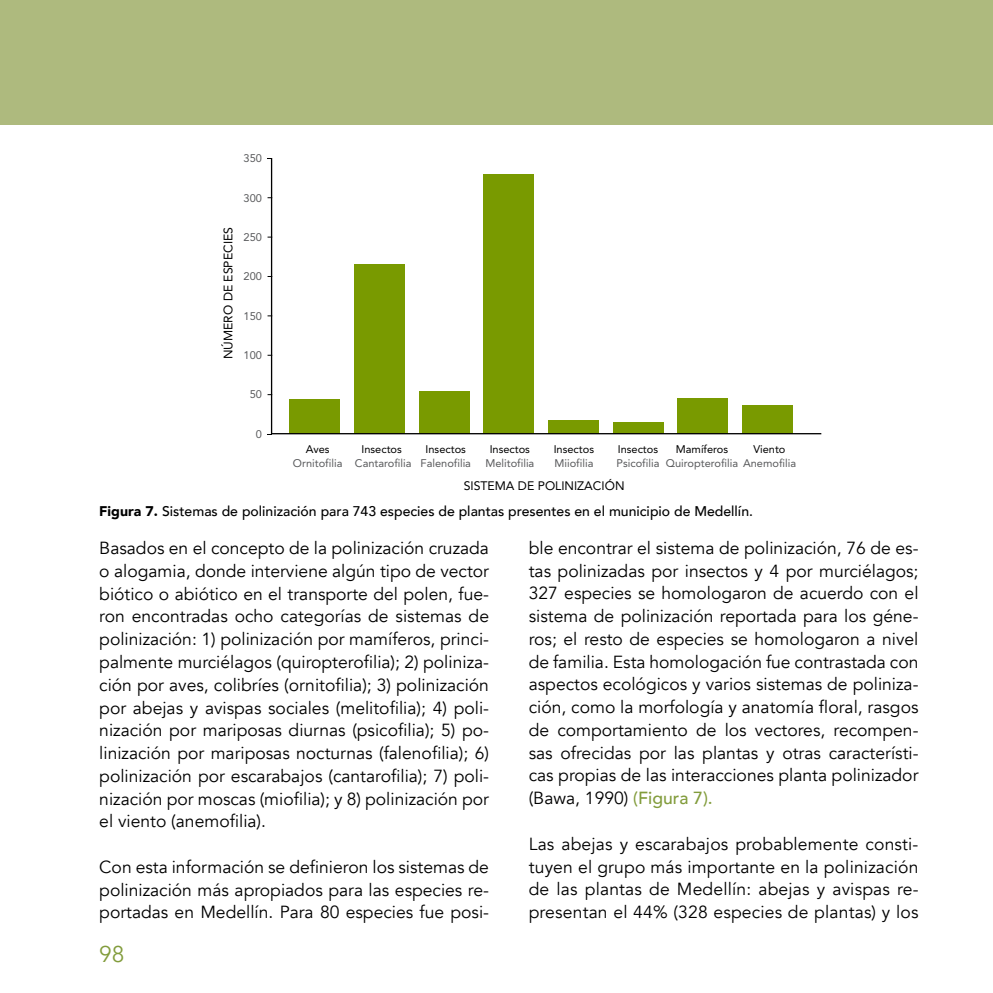
<style>
.page{position:relative;width:993px;height:993px;background:#fff}
.page>*{position:absolute;margin:0;border:0;box-sizing:border-box;transform-origin:0 0}
.t1{font:22.75px "Avenir";color:#829c3c}
.t2{font:17.5px/22.8px "Avenir";color:#000;text-align:justify}
.t3{font:500 14px "Avenir";color:#000}
.t4{font:12.25px "Avenir";color:#000}
.t5{font:11.03px "Avenir";color:#58595b}
.t6{font:11.03px "Avenir";color:#000}
.s1{font-weight:900}
.s2{font-weight:500;color:#829c3c}
</style>
<div class="page">
<svg style="left:271px;top:158px;width:550px;height:276px"></svg>
<div style="left:0;top:0;width:992px;height:124px;background:#aeba7e"></div>
<p class="t5" style="left:243px;top:152px;width:20px">350</p>
<p class="t4" style="left:221px;top:359px;width:133px;rotate:-90deg">NÚMERO DE ESPECIES</p>
<p class="t5" style="left:243px;top:191px;width:20px">300</p>
<p class="t5" style="left:243px;top:231px;width:20px">250</p>
<p class="t5" style="left:243px;top:270px;width:20px">200</p>
<p class="t5" style="left:243px;top:309px;width:20px">150</p>
<p class="t5" style="left:243px;top:349px;width:20px">100</p>
<p class="t5" style="left:249px;top:388px;width:14px">50</p>
<p class="t5" style="left:256px;top:427px;width:8px">0</p>
<p class="t6" style="left:306px;top:442px;width:25px">Aves</p>
<p class="t5" style="left:293px;top:456px;width:51px">Ornitofilia</p>
<p class="t6" style="left:361px;top:442px;width:42px">Insectos</p>
<p class="t5" style="left:355px;top:456px;width:58px">Cantarofilia</p>
<p class="t6" style="left:425px;top:442px;width:42px">Insectos</p>
<p class="t5" style="left:420px;top:456px;width:52px">Falenofilia</p>
<p class="t6" style="left:489px;top:442px;width:42px">Insectos</p>
<p class="t5" style="left:485px;top:456px;width:50px">Melitofilia</p>
<p class="t6" style="left:553px;top:442px;width:42px">Insectos</p>
<p class="t5" style="left:554px;top:456px;width:40px">Miiofilia</p>
<p class="t6" style="left:675px;top:442px;width:54px">Mamíferos</p>
<p class="t5" style="left:665px;top:456px;width:132px">Quiropterofilia Anemofilia</p>
<p class="t6" style="left:617px;top:442px;width:42px">Insectos</p>
<p class="t5" style="left:616px;top:456px;width:44px">Psicofilia</p>
<p class="t6" style="left:753px;top:442px;width:33px">Viento</p>
<p class="t4" style="left:463px;top:478px;width:162px">SISTEMA DE POLINIZACIÓN</p>
<p class="t3" style="left:99px;top:498px;width:655px"><span class="s1">Figura 7.</span> Sistemas de polinización para 743 especies de plantas presentes en el municipio de Medellín.</p>
<p class="t2" style="left:99px;top:537px;width:391px">Basados en el concepto de la polinización cruzada o alogamia, donde interviene algún tipo de vector biótico o abiótico en el transporte del polen, fue&shy;ron encontradas ocho categorías de sistemas de polinización: 1) polinización por mamíferos, princi&shy;palmente murciélagos (quiropterofilia); 2) poliniza&shy;ción por aves, colibríes (ornitofilia); 3) polinización por abejas y avispas sociales (melitofilia); 4) poli&shy;nización por mariposas diurnas (psicofilia); 5) po&shy;linización por mariposas nocturnas (falenofilia); 6) polinización por escarabajos (cantarofilia); 7) poli&shy;nización por moscas (miofilia); y 8) polinización por el viento (anemofilia).</p>
<p class="t2" style="left:99px;top:855px;width:391px">Con esta información se definieron los sistemas de polinización más apropiados para las especies re&shy;portadas en Medellín. Para 80 especies fue posi-</p>
<h1 class="t1" style="left:99px;top:940px;width:27px">98</h1>
<p class="t2" style="left:528px;top:536px;width:391px">ble encontrar el sistema de polinización, 76 de es&shy;tas polinizadas por insectos y 4 por murciélagos; 327 especies se homologaron de acuerdo con el sistema de polinización reportada para los géne&shy;ros; el resto de especies se homologaron a nivel de familia. Esta homologación fue contrastada con aspectos ecológicos y varios sistemas de poliniza&shy;ción, como la morfología y anatomía floral, rasgos de comportamiento de los vectores, recompen&shy;sas ofrecidas por las plantas y otras característi&shy;cas propias de las interacciones planta polinizador (Bawa, 1990) <span class="s2">(Figura 7).</span></p>
<p class="t2" style="left:528px;top:832px;width:391px">Las abejas y escarabajos probablemente consti&shy;tuyen el grupo más importante en la polinización de las plantas de Medellín: abejas y avispas re&shy;presentan el 44% (328 especies de plantas) y los</p>
</div>
